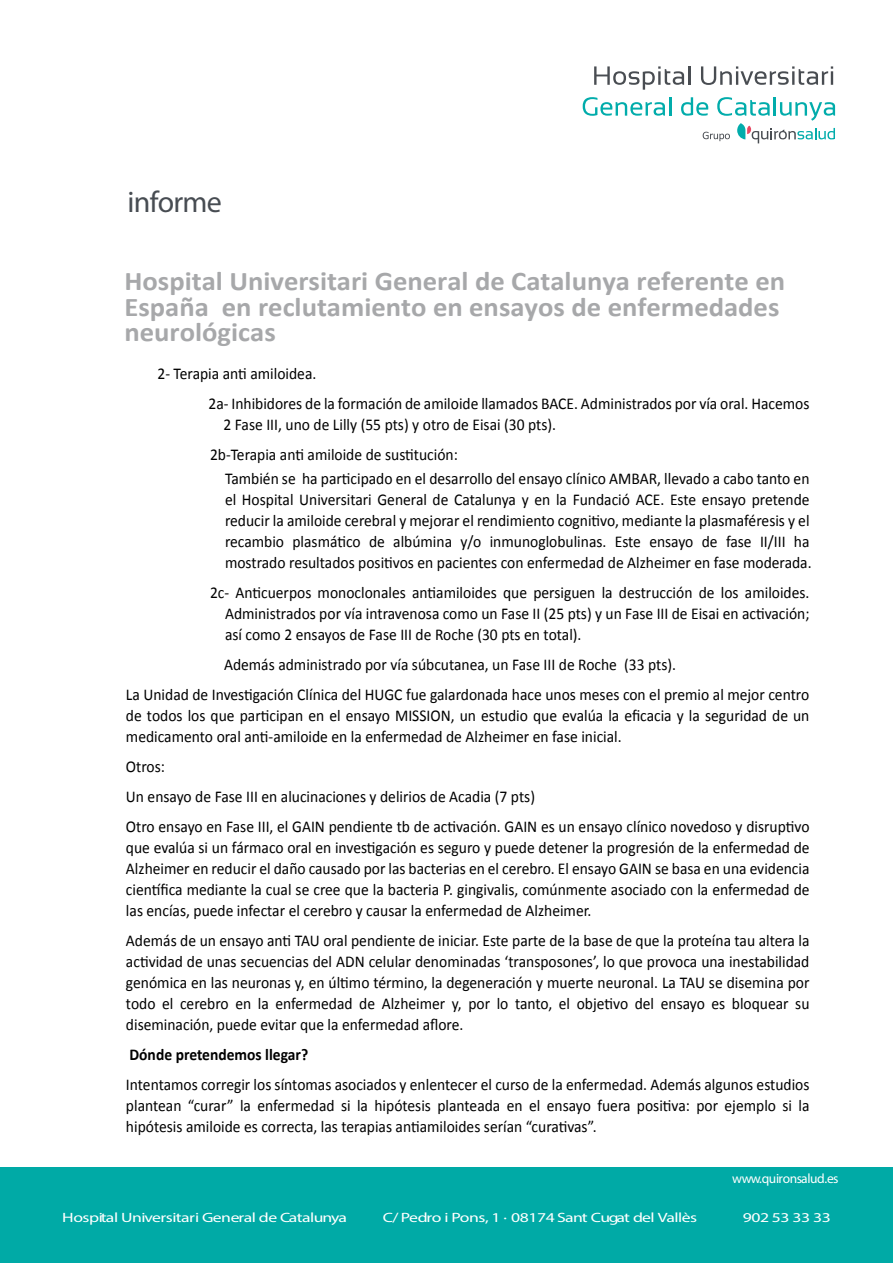
<style>
.page{position:relative;width:893px;height:1263px;background:#fff}
.page>*{position:absolute;margin:0;border:0;box-sizing:border-box;transform-origin:0 0}
.t1{font:30px "Myriad Pro";letter-spacing:-.025em;color:#474c52}
.t2{font:700 27px/25.5px "Calibri";color:#a7a8aa;scale:1.06 1}
.t3{font:16.5px/21px "Calibri";color:#000;scale:.94 1}
.t4{font:700 16.5px "Calibri";color:#000;scale:.94 1}
.t5{font:13.5px "Myriad Pro";letter-spacing:-.025em;color:#fff;scale:1.31 1}
.t6{font:13.5px "Myriad Pro";letter-spacing:-.025em;color:#fff}
</style>
<div class="page">
<div style="left:0;top:1167px;width:893px;height:96px;background:#00aaa6"></div>
<svg style="left:594px;top:66px;width:96px;height:24px"></svg>
<svg style="left:701px;top:66px;width:132px;height:19px"></svg>
<svg style="left:583px;top:97px;width:88px;height:19px"></svg>
<svg style="left:681px;top:97px;width:154px;height:46px"></svg>
<h1 class="t1" style="left:128px;top:184px;width:96px">informe</h1>
<h2 class="t2" style="left:124px;top:268px;width:625px">Hospital Universitari General de Catalunya referente en<br>España en reclutamiento en ensayos de enfermedades neurológicas</h2>
<p class="t3" style="left:208px;top:358px;width:641px;line-height:30px;text-indent:-51px">2- Terapia anti amiloidea.<br>2a- Inhibidores de la formación de amiloide llamados BACE. Administrados por vía oral. Hacemos</p>
<p class="t3" style="left:210px;top:409px;width:370px;line-height:30px;text-indent:14px">2 Fase III, uno de Lilly (55 pts) y otro de Eisai (30 pts).<br>2b-Terapia anti amiloide de sustitución:</p>
<p class="t3" style="left:225px;top:468px;width:626px">También se ha participado en el desarrollo del ensayo clínico AMBAR, llevado a cabo tanto en el Hospital Universitari General de Catalunya y en la Fundació ACE. Este ensayo pretende reducir la amiloide cerebral y mejorar el rendimiento cognitivo, mediante la plasmaféresis y el recambio plasmático de albúmina y/o inmunoglobulinas. Este ensayo de fase II/III ha mostrado resultados positivos en pacientes con enfermedad de Alzheimer en fase moderada.</p>
<p class="t3" style="left:225px;top:582px;width:623px;text-align:justify;text-indent:-15px">2c- Anticuerpos monoclonales antiamiloides que persiguen la destrucción de los amiloides.<br>Administrados por vía intravenosa como un Fase II (25 pts) y un Fase III de Eisai en activación; así como 2 ensayos de Fase III de Roche (30 pts en total).</p>
<p class="t3" style="left:126px;top:649px;width:728px;line-height:30px;text-indent:98px">Además administrado por vía súbcutanea, un Fase III de Roche (33 pts).<br>La Unidad de Investigación Clínica del HUGC fue galardonada hace unos meses con el premio al mejor centro</p>
<p class="t3" style="left:126px;top:705px;width:729px">de todos los que participan en el ensayo MISSION, un estudio que evalúa la eficacia y la seguridad de un medicamento oral anti-amiloide en la enfermedad de Alzheimer en fase inicial.</p>
<p class="t3" style="left:126px;top:752px;width:729px;line-height:30px">Otros:<br>Un ensayo de Fase III en alucinaciones y delirios de Acadia (7 pts)<br>Otro ensayo en Fase III, el GAIN pendiente tb de activación. GAIN es un ensayo clínico novedoso y disruptivo</p>
<p class="t3" style="left:126px;top:837px;width:729px;text-align:justify">que evalúa si un fármaco oral en investigación es seguro y puede detener la progresión de la enfermedad de Alzheimer en reducir el daño causado por las bacterias en el cerebro. El ensayo GAIN se basa en una evidencia científica mediante la cual se cree que la bacteria P. gingivalis, comúnmente asociado con la enfermedad de las encías, puede infectar el cerebro y causar la enfermedad de Alzheimer.</p>
<p class="t3" style="left:126px;top:930px;width:729px;text-align:justify">Además de un ensayo anti TAU oral pendiente de iniciar. Este parte de la base de que la proteína tau altera la actividad de unas secuencias del ADN celular denominadas ‘transposones’, lo que provoca una inestabilidad genómica en las neuronas y, en último término, la degeneración y muerte neuronal. La TAU se disemina por todo el cerebro en la enfermedad de Alzheimer y, por lo tanto, el objetivo del ensayo es bloquear su diseminación, puede evitar que la enfermedad aflore.</p>
<p class="t4" style="left:129px;top:1044px;width:192px">Dónde pretendemos llegar?</p>
<p class="t3" style="left:126px;top:1074px;width:729px;text-align:justify">Intentamos corregir los síntomas asociados y enlentecer el curso de la enfermedad. Además algunos estudios plantean “curar” la enfermedad si la hipótesis planteada en el ensayo fuera positiva: por ejemplo si la hipótesis amiloide es correcta, las terapias antiamiloides serían “curativas”.</p>
<p class="t6" style="left:732px;top:1170px;width:108px">www.quironsalud.es</p>
<p class="t5" style="left:62px;top:1209px;width:219px">Hospital Universitari General de Catalunya</p>
<p class="t5" style="left:383px;top:1209px;width:241px">C/Pedro i Pons, 1 · 08174 Sant Cugat del Vallès</p>
<p class="t5" style="left:743px;top:1209px;width:69px">902 53 33 33</p>
</div>
